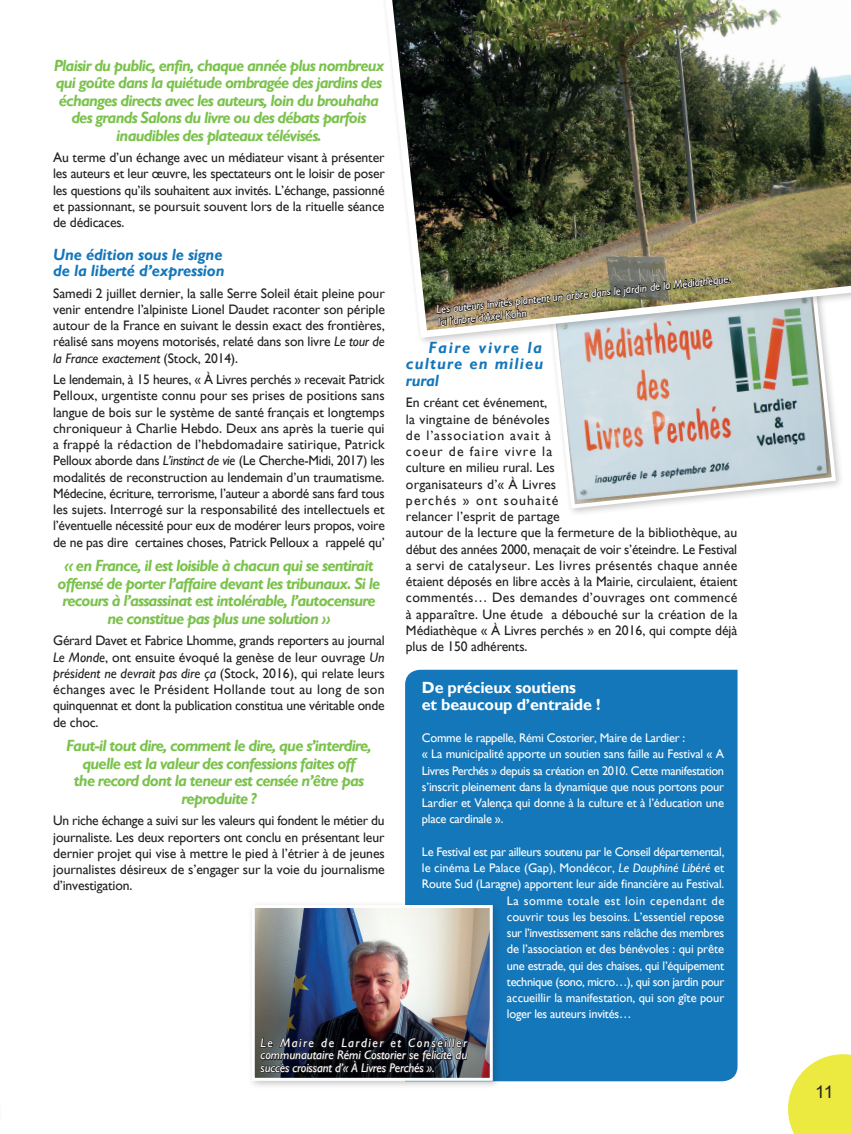
<style>
.page{position:relative;width:851px;height:1134px;background:#fff}
.page>*{position:absolute;margin:0;border:0;box-sizing:border-box;transform-origin:0 0}
.t1{font:17.5px "Arial";color:#231f20}
.t2{font:italic 700 16.25px/17.5px "Gill Sans";letter-spacing:-.05em;color:#7ac24c;text-align:center}
.t3{font:italic 700 16.25px/16.2px "Gill Sans";letter-spacing:-.01em;color:#1477ba}
.t4{font:700 16.25px/16.2px "Gill Sans";letter-spacing:-.01em;color:#fff}
.t5{font:13.75px/16.2px "Gill Sans";letter-spacing:-.005em;color:#231f20;text-align:justify}
.t6{font:12.5px/16.2px "Gill Sans";letter-spacing:-.015em;color:#fff}
.t7{font:italic 12.5px/12.5px "Gill Sans";letter-spacing:-.01em;color:#fff;text-align:justify}
.t8{font:12.5px "Gill Sans";letter-spacing:.045em;color:#fff}
.t9{font:italic 11.25px/12.5px "Gill Sans";color:#fff}
.s1{font-style:italic}
</style>
<div class="page">
<svg style="left:557px;top:347px;width:281px;height:164px"></svg>
<div style="left:405px;top:670px;width:332px;height:411px;background:#1477ba"></div>
<img style="left:385px;top:0;width:465px;height:342px">
<div style="left:247px;top:901px;width:255px;height:189px;background:#231f20;opacity:.25"></div>
<img style="left:256px;top:909px;width:232px;height:168px">
<div style="left:252px;top:905px;width:240px;height:176px;border:3px solid #fff"></div>
<svg style="left:259px;top:1028px;width:210px;height:60px;background:#45454b"></svg>
<img style="left:436px;top:208px;width:295px;height:170px">
<svg style="left:788px;top:1054px;width:62px;height:80px;background:#eeec5b"></svg>
<p class="t2" style="left:54px;top:57px;width:332px">Plaisir du public, enfin, chaque année plus nombreux qui goûte dans la quiétude ombragée des jardins des échanges directs avec les auteurs, loin du brouhaha des grands Salons du livre ou des débats parfois inaudibles des plateaux télévisés.</p>
<p class="t5" style="left:53px;top:149px;width:333px">Au terme d’un échange avec un médiateur visant à présenter les auteurs et leur œuvre, les spectateurs ont le loisir de poser les questions qu’ils souhaitent aux invités. L’échange, passionné et passionnant, se poursuit souvent lors de la rituelle séance de dédicaces.</p>
<p class="t3" style="left:53px;top:247px;width:173px">Une édition sous le signe de la liberté d’expression</p>
<p class="t5" style="left:53px;top:285px;width:333px">Samedi 2 juillet dernier, la salle Serre Soleil était pleine pour venir entendre l’alpiniste Lionel Daudet raconter son périple autour de la France en suivant le dessin exact des frontières, réalisé sans moyens motorisés, relaté dans son livre <span class="s1">Le tour de la France exactement</span> (Stock, 2014).</p>
<p class="t5" style="left:53px;top:371px;width:333px">Le lendemain, à 15 heures, « À Livres perchés » recevait Patrick Pelloux, urgentiste connu pour ses prises de positions sans langue de bois sur le système de santé français et longtemps chroniqueur à Charlie Hebdo. Deux ans après la tuerie qui a frappé la rédaction de l’hebdomadaire satirique, Patrick Pelloux aborde dans <span class="s1">L’instinct de vie</span> (Le Cherche-Midi, 2017) les modalités de reconstruction au lendemain d’un traumatisme.<br>Médecine, écriture, terrorisme, l’auteur a abordé sans fard tous les sujets. Interrogé sur la responsabilité des intellectuels et l’éventuelle nécessité pour eux de modérer leurs propos, voire de ne pas dire certaines choses, Patrick Pelloux a rappelé qu’</p>
<p class="t2" style="left:58px;top:557px;width:324px">« en France, il est loisible à chacun qui se sentirait offensé de porter l’affaire devant les tribunaux. Si le recours à l’assassinat est intolérable, l’autocensure ne constitue pas plus une solution »</p>
<p class="t5" style="left:53px;top:633px;width:333px">Gérard Davet et Fabrice Lhomme, grands reporters au journal <span class="s1">Le Monde</span>, ont ensuite évoqué la genèse de leur ouvrage <span class="s1">Un président ne devrait pas dire ça</span> (Stock, 2016), qui relate leurs échanges avec le Président Hollande tout au long de son quinquennat et dont la publication constitua une véritable onde de choc.</p>
<p class="t2" style="left:66px;top:737px;width:307px">Faut-il tout dire, comment le dire, que s’interdire, quelle est la valeur des confessions faites off<br>the record dont la teneur est censée n’être pas reproduite ?</p>
<p class="t5" style="left:53px;top:812px;width:333px">Un riche échange a suivi sur les valeurs qui fondent le métier du journaliste. Les deux reporters ont conclu en présentant leur dernier projet qui vise à mettre le pied à l’étrier à de jeunes journalistes désireux de s’engager sur la voie du journalisme d’investigation.</p>
<p class="t9" style="left:436px;top:303px;width:297px;rotate:-6deg">Les auteurs invités plantent un arbre dans le jardin de la Médiathèque.<br>Ici l’arbre d’Axel Kahn</p>
<p class="t3" style="left:406px;top:340px;width:139px;text-align:justify;text-indent:22px">Faire vivre la culture en milieu rural</p>
<p class="t5" style="left:406px;top:394px;width:333px;text-align:left">En créant cet événement,<br>la vingtaine de bénévoles<br>de l’association avait à<br>coeur de faire vivre la<br>culture en milieu rural. Les<br>organisateurs d’« À Livres<br>perchés » ont souhaité<br>relancer l’esprit de partage<br>autour de la lecture que la fermeture de la bibliothèque, au début des années 2000, menaçait de voir s’éteindre. Le Festival a servi de catalyseur. Les livres présentés chaque année étaient déposés en libre accès à la Mairie, circulaient, étaient commentés… Des demandes d’ouvrages ont commencé à apparaître. Une étude a débouché sur la création de la Médiathèque « À Livres perchés » en 2016, qui compte déjà plus de 150 adhérents.</p>
<p class="t4" style="left:422px;top:680px;width:180px">De précieux soutiens<br>et beaucoup d’entraide !</p>
<p class="t6" style="left:422px;top:730px;width:303px">Comme le rappelle, Rémi Costorier, Maire de Lardier :<br>« La municipalité apporte un soutien sans faille au Festival « A Livres Perchés » depuis sa création en 2010. Cette manifestation s’inscrit pleinement dans la dynamique que nous portons pour Lardier et Valença qui donne à la culture et à l’éducation une place cardinale ».</p>
<p class="t6" style="left:422px;top:843px;width:304px">Le Festival est par ailleurs soutenu par le Conseil départemental,</p>
<p class="t6" style="left:422px;top:860px;width:304px">le cinéma Le Palace (Gap), Mondécor, <span class="s1">Le Dauphiné Libéré</span> et</p>
<p class="t6" style="left:422px;top:876px;width:304px">Route Sud (Laragne) apportent leur aide financière au Festival.</p>
<p class="t8" style="left:507px;top:893px;width:219px">La somme totale est loin cependant de</p>
<p class="t6" style="left:507px;top:908px;width:219px">couvrir tous les besoins. L’essentiel repose</p>
<p class="t6" style="left:507px;top:925px;width:219px">sur l’investissement sans relâche des membres</p>
<p class="t6" style="left:507px;top:941px;width:219px">de l’association et des bénévoles : qui prête</p>
<p class="t6" style="left:507px;top:957px;width:219px">une estrade, qui des chaises, qui l’équipement</p>
<p class="t6" style="left:507px;top:973px;width:219px">technique (sono, micro…), qui son jardin pour</p>
<p class="t6" style="left:507px;top:990px;width:219px">accueillir la manifestation, qui son gîte pour</p>
<p class="t6" style="left:507px;top:1006px;width:126px">loger les auteurs invités…</p>
<p class="t7" style="left:260px;top:1036px;width:208px">Le Maire de Lardier et Conseiller communautaire Rémi Costorier se félicite du succès croissant d’« À Livres Perchés ».</p>
<p class="t1" style="left:815px;top:1080px;width:20px">11</p>
</div>
